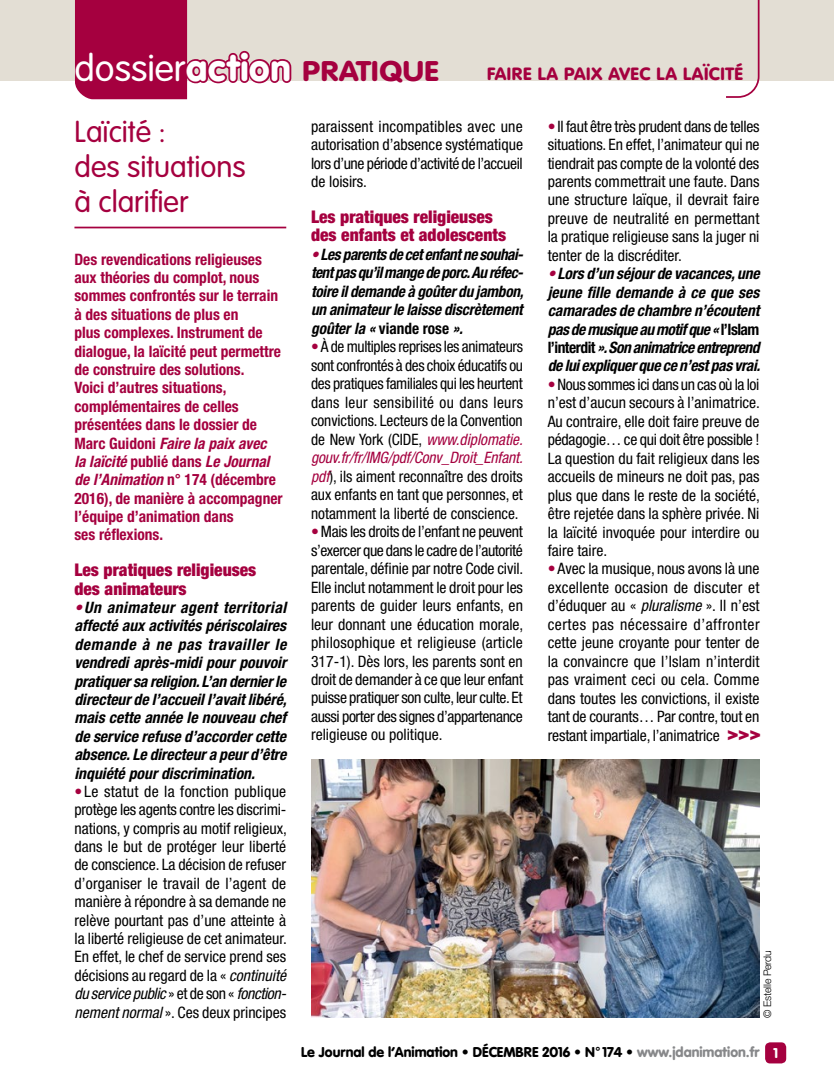
<style>
.page{position:relative;width:834px;height:1092px;background:#fff}
.page>*{position:absolute;margin:0;border:0;box-sizing:border-box;transform-origin:0 0}
.t1{font:300 29.75px/35px "VAG Rounded";color:#a5003f}
.t2{font:900 28px "VAG Rounded";letter-spacing:.02em;color:#a5003f;scale:1.1 1}
.t3{font:900 19.25px "Helvetica Neue";color:#a5003f}
.t4{font:900 condensed 17.5px/18.4px "Helvetica Neue";color:#a5003f}
.t5{font:900 17.5px "VAG Rounded";letter-spacing:.03em;color:#a5003f;scale:1.05 1}
.t6{font:condensed 15.75px/18.4px "Helvetica Neue";color:#000;text-align:justify}
.t7{font:italic 700 condensed 15.75px/18.4px "Helvetica Neue";letter-spacing:-.005em;color:#000;text-align:justify}
.t8{font:700 condensed 15.75px/18.4px "Helvetica Neue";color:#a5003f}
.t9{font:900 14px "VAG Rounded";color:#000}
.t10{font:300 10.5px "Helvetica Neue";letter-spacing:-.02em;color:#000}
.s1{font-weight:300;font-size:36.75px;color:#fff}
.s2{font-size:36.75px;color:#fff}
.s3{color:#a5003f}
.s4{font-style:normal}
.s5{font-style:italic}
.s6{font-style:italic;color:#a5003f}
.s7{color:#87888a}
.s8{color:#fff}
</style>
<div class="page">
<div style="left:765px;top:1042px;width:21px;height:21px;background:#a5003f;border-radius:5px"></div>
<div style="left:0;top:0;width:833px;height:81px;background:#e3ded4"></div>
<svg style="left:75px;top:0;width:217px;height:99px"></svg>
<hr style="left:74px;top:227px;width:212px;height:1px;background:#a5003f">
<img style="left:311px;top:759px;width:448px;height:258px">
<svg style="left:726px;top:0;width:34px;height:98px"></svg>
<h2 class="t2" style="left:74px;top:54px;width:331px"><span class="s1">dossier</span><span class="s2">action</span> pratique</h2>
<h1 class="t1" style="left:74px;top:115px;width:173px">Laïcité :<br>des situations à clarifier</h1>
<p class="t5" style="left:487px;top:63px;width:244px">faire la paix avec la laïcité</p>
<p class="t6" style="left:547px;top:117px;width:213px"><span class="s3">•</span> Il faut être très prudent dans de telles situations. En effet, l’animateur qui ne tiendrait pas compte de la volonté des parents commettrait une faute. Dans une structure laïque, il devrait faire preuve de neutralité en permettant la pratique religieuse sans la juger ni tenter de la discréditer.</p>
<p class="t7" style="left:547px;top:264px;width:214px"><span class="s3">•</span> Lors d’un séjour de vacances, une jeune fille demande à ce que ses camarades de chambre n’écoutent pas de musique au motif que « <span class="s4">l’Islam l’interdit</span> ». Son animatrice entreprend de lui expliquer que ce n’est pas vrai.</p>
<p class="t6" style="left:547px;top:375px;width:214px"><span class="s3">•</span>Nous sommes ici dans un cas où la loi n’est d’aucun secours à l’animatrice.<br>Au contraire, elle doit faire preuve de pédagogie… ce qui doit être possible !<br>La question du fait religieux dans les accueils de mineurs ne doit pas, pas plus que dans le reste de la société, être rejetée dans la sphère privée. Ni la laïcité invoquée pour interdire ou faire taire.</p>
<p class="t6" style="left:547px;top:559px;width:213px"><span class="s3">•</span> Avec la musique, nous avons là une excellente occasion de discuter et d’éduquer au « <span class="s5">pluralisme</span> ». Il n’est certes pas nécessaire d’affronter cette jeune croyante pour tenter de la convaincre que l’Islam n’interdit pas vraiment ceci ou cela. Comme dans toutes les convictions, il existe tant de courants… Par contre, tout en restant impartiale, l’animatrice</p>
<p class="t6" style="left:311px;top:117px;width:213px">paraissent incompatibles avec une autorisation d’absence systématique lors d’une période d’activité de l’accueil de loisirs.</p>
<p class="t4" style="left:311px;top:207px;width:196px">Les pratiques religieuses des enfants et adolescents</p>
<p class="t7" style="left:311px;top:245px;width:214px"><span class="s3">•</span>Les parents de cet enfant ne souhai&shy;tent pas qu’il mange de porc. Au réfec&shy;toire il demande à goûter du jambon, un animateur le laisse discrètement goûter la « <span class="s4">viande rose</span> ».</p>
<p class="t6" style="left:311px;top:337px;width:213px"><span class="s3">•</span>À de multiples reprises les animateurs sont confrontés à des choix éducatifs ou des pratiques familiales qui les heurtent dans leur sensibilité ou dans leurs convictions. Lecteurs de la Convention de New York (CIDE, <span class="s6">www.diplomatie. gouv.fr/fr/IMG/pdf/Conv_Droit_Enfant. pdf</span>), ils aiment reconnaître des droits aux enfants en tant que personnes, et notamment la liberté de conscience.</p>
<p class="t6" style="left:311px;top:522px;width:214px"><span class="s3">•</span>Mais les droits de l’enfant ne peuvent s’exercer que dans le cadre de l’autorité parentale, définie par notre Code civil.<br>Elle inclut notamment le droit pour les parents de guider leurs enfants, en leur donnant une éducation morale, philosophique et religieuse (article 317-1). Dès lors, les parents sont en droit de demander à ce que leur enfant puisse pratiquer son culte, leur culte. Et aussi porter des signes d’appartenance religieuse ou politique.</p>
<p class="t8" style="left:74px;top:250px;width:210px">Des revendications religieuses aux théories du complot, nous sommes confrontés sur le terrain à des situations de plus en<br>plus complexes. Instrument de dialogue, la laïcité peut permettre de construire des solutions.<br>Voici d’autres situations, complémentaires de celles présentées dans le dossier de<br>Marc Guidoni <span class="s5">Faire la paix avec<br>la laïcité</span> publié dans <span class="s5">Le Journal de l’Animation</span> n° 174 (décembre<br>2016), de manière à accompagner l’équipe d’animation dans<br>ses réflexions.</p>
<p class="t4" style="left:74px;top:560px;width:183px">Les pratiques religieuses des animateurs</p>
<p class="t7" style="left:74px;top:598px;width:214px"><span class="s3">•</span>Un animateur agent territorial affecté aux activités périscolaires demande à ne pas travailler le vendredi après-midi pour pouvoir pratiquer sa religion. L’an dernier le directeur de l’accueil l’avait libéré, mais cette année le nouveau chef de service refuse d’accorder cette absence. Le directeur a peur d’être inquiété pour discrimination.</p>
<p class="t6" style="left:74px;top:782px;width:214px"><span class="s3">•</span>Le statut de la fonction publique protège les agents contre les discrimi&shy;nations, y compris au motif religieux, dans le but de protéger leur liberté de conscience. La décision de refuser d’organiser le travail de l’agent de manière à répondre à sa demande ne relève pourtant pas d’une atteinte à la liberté religieuse de cet animateur.<br>En effet, le chef de service prend ses décisions au regard de la « <span class="s5">continuité du service public</span> » et de son « <span class="s5">fonction&shy;nement normal</span> ». Ces deux principes</p>
<p class="t3" style="left:727px;top:722px;width:35px">&gt;&gt;&gt;</p>
<p class="t10" style="left:761px;top:1017px;width:69px;rotate:-90deg">© Estelle Perdu</p>
<p class="t9" style="left:301px;top:1043px;width:478px">Le Journal de l’Animation • DÉCEMBRE 2016 • N° 174 • <span class="s7">www.jdanimation.fr</span> <span class="s8">1</span></p>
</div>
